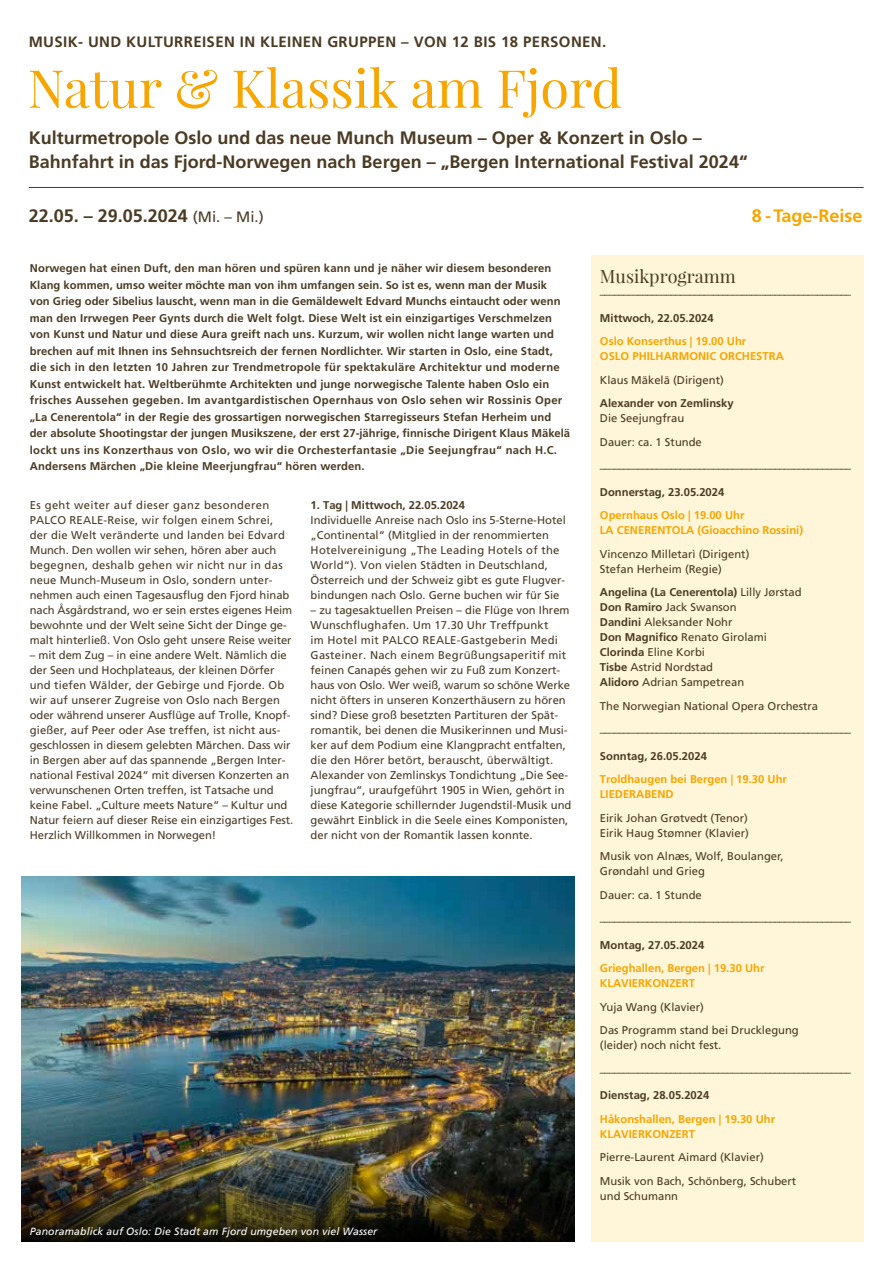
<style>
.page{position:relative;width:885px;height:1263px;background:#fff}
.page>*{position:absolute;margin:0;border:0;box-sizing:border-box;transform-origin:0 0}
.t1{font:52.5px "Playfair Display";color:#f7a600}
.t2{font:700 18px/24px "Frutiger LT Std";color:#4b3b24}
.t3{font:18px "Playfair Display";color:#4b3b24}
.t4{font:700 18px "Frutiger LT Std";color:#f7a600}
.t5{font:700 15px "Frutiger LT Std";letter-spacing:.025em;color:#4b3b24}
.t6{font:11.25px/15px "Frutiger LT Std";color:#4b3b24}
.t7{font:700 11.25px/16.5px "Frutiger LT Std";letter-spacing:.01em;color:#4b3b24}
.t8{font:700 11.25px/15px "Frutiger LT Std";color:#f7a600}
.t9{font:10.5px "Frutiger LT Std";color:#4b3b24}
.t10{font:italic 10.5px "Frutiger LT Std";letter-spacing:.01em;color:#fff}
.s1{font-weight:400;font-size:15px}
.s2{font-weight:700}
</style>
<div class="page">
<img style="left:21px;top:876px;width:553px;height:281px">
<img style="left:21px;top:1157px;width:553px;height:85px">
<hr style="left:29px;top:187px;width:834px;height:1px;background:#4b3b24">
<div style="left:591px;top:255px;width:272px;height:987px;background:#fff5d8"></div>
<h3 class="t5" style="left:29px;top:33px;width:579px">MUSIK- UND KULTURREISEN IN KLEINEN GRUPPEN – VON 12 BIS 18 PERSONEN.</h3>
<h1 class="t1" style="left:28px;top:55px;width:595px">Natur &amp; Klassik am Fjord</h1>
<h2 class="t2" style="left:29px;top:126px;width:720px">Kulturmetropole Oslo und das neue Munch Museum – Oper &amp; Konzert in Oslo –<br>Bahnfahrt in das Fjord-Norwegen nach Bergen – „Bergen International Festival 2024“</h2>
<h2 class="t2" style="left:29px;top:204px;width:236px">22.05. – 29.05.2024 <span class="s1">(Mi. – Mi.)</span></h2>
<h2 class="t4" style="left:751px;top:205px;width:112px">8 -Tage-Reise</h2>
<p class="t7" style="left:30px;top:260px;width:542px">Norwegen hat einen Duft, den man hören und spüren kann und je näher wir diesem besonderen Klang kommen, umso weiter möchte man von ihm umfangen sein. So ist es, wenn man der Musik<br>von Grieg oder Sibelius lauscht, wenn man in die Gemäldewelt Edvard Munchs eintaucht oder wenn man den Irrwegen Peer Gynts durch die Welt folgt. Diese Welt ist ein einzigartiges Verschmelzen von Kunst und Natur und diese Aura greift nach uns. Kurzum, wir wollen nicht lange warten und brechen auf mit Ihnen ins Sehnsuchtsreich der fernen Nordlichter. Wir starten in Oslo, eine Stadt, die sich in den letzten 10 Jahren zur Trendmetropole für spektakuläre Architektur und moderne Kunst entwickelt hat. Weltberühmte Architekten und junge norwegische Talente haben Oslo ein frisches Aussehen gegeben. Im avantgardistischen Opernhaus von Oslo sehen wir Rossinis Oper „La Cenerentola“ in der Regie des grossartigen norwegischen Starregisseurs Stefan Herheim und der absolute Shootingstar der jungen Musikszene, der erst 27-jährige, finnische Dirigent Klaus Mäkelä lockt uns ins Konzerthaus von Oslo, wo wir die Orchesterfantasie „Die Seejungfrau“ nach H.C.<br>Andersens Märchen „Die kleine Meerjungfrau“ hören werden.</p>
<p class="t7" style="left:310px;top:497px;width:156px">1. Tag | Mittwoch, 22.05.2024</p>
<p class="t6" style="left:310px;top:513px;width:257px">Individuelle Anreise nach Oslo ins 5-Sterne-Hotel „Continental“ (Mitglied in der renommierten Hotelvereinigung „The Leading Hotels of the World“). Von vielen Städten in Deutschland, Österreich und der Schweiz gibt es gute Flugver&shy;bindungen nach Oslo. Gerne buchen wir für Sie</p>
<p class="t6" style="left:310px;top:603px;width:262px">– zu tagesaktuellen Preisen – die Flüge von Ihrem Wunschflughafen. Um 17.30 Uhr Treffpunkt<br>im Hotel mit PALCO REALE-Gastgeberin Medi Gasteiner. Nach einem Begrüßungsaperitif mit feinen Canapés gehen wir zu Fuß zum Konzert&shy;haus von Oslo. Wer weiß, warum so schöne Werke nicht öfters in unseren Konzerthäusern zu hören sind? Diese groß besetzten Partituren der Spät&shy;romantik, bei denen die Musikerinnen und Musi&shy;ker auf dem Podium eine Klangpracht entfalten, die den Hörer betört, berauscht, überwältigt.<br>Alexander von Zemlinskys Tondichtung „Die See&shy;jungfrau“, uraufgeführt 1905 in Wien, gehört in diese Kategorie schillernder Jugendstil-Musik und gewährt Einblick in die Seele eines Komponisten, der nicht von der Romantik lassen konnte.</p>
<p class="t6" style="left:30px;top:498px;width:264px">Es geht weiter auf dieser ganz besonderen PALCO REALE-Reise, wir folgen einem Schrei, der die Welt veränderte und landen bei Edvard Munch. Den wollen wir sehen, hören aber auch begegnen, deshalb gehen wir nicht nur in das neue Munch-Museum in Oslo, sondern unter&shy;nehmen auch einen Tagesausflug den Fjord hinab nach Åsgårdstrand, wo er sein erstes eigenes Heim bewohnte und der Welt seine Sicht der Dinge ge&shy;malt hinterließ. Von Oslo geht unsere Reise weiter</p>
<p class="t6" style="left:30px;top:648px;width:265px">– mit dem Zug – in eine andere Welt. Nämlich die der Seen und Hochplateaus, der kleinen Dörfer und tiefen Wälder, der Gebirge und Fjorde. Ob wir auf unserer Zugreise von Oslo nach Bergen oder während unserer Ausflüge auf Trolle, Knopf&shy;gießer, auf Peer oder Ase treffen, ist nicht aus&shy;geschlossen in diesem gelebten Märchen. Dass wir in Bergen aber auf das spannende „Bergen Inter&shy;national Festival 2024“ mit diversen Konzerten an verwunschenen Orten treffen, ist Tatsache und keine Fabel. „Culture meets Nature“ – Kultur und Natur feiern auf dieser Reise ein einzigartiges Fest.<br>Herzlich Willkommen in Norwegen!</p>
<p class="t10" style="left:30px;top:1225px;width:349px">Panoramablick auf Oslo: Die Stadt am Fjord umgeben von viel Wasser</p>
<h2 class="t3" style="left:600px;top:265px;width:137px">Musikprogramm</h2>
<p class="t9" style="left:600px;top:288px;width:252px">–––––––––––––––––––––––––––––––––––––––––––––––––––––</p>
<p class="t7" style="left:600px;top:309px;width:115px">Mittwoch, 22.05.2024</p>
<p class="t8" style="left:600px;top:334px;width:185px">Oslo Konserthus | 19.00 Uhr<br>OSLO PHILHARMONIC ORCHESTRA</p>
<p class="t6" style="left:600px;top:372px;width:125px">Klaus Mäkelä (Dirigent)</p>
<p class="t7" style="left:600px;top:395px;width:135px">Alexander von Zemlinsky</p>
<p class="t6" style="left:600px;top:406px;width:103px;line-height:23.5px">Die Seejungfrau<br>Dauer: ca. 1 Stunde</p>
<p class="t9" style="left:600px;top:462px;width:252px">–––––––––––––––––––––––––––––––––––––––––––––––––––––</p>
<p class="t7" style="left:600px;top:484px;width:126px">Donnerstag, 23.05.2024</p>
<p class="t8" style="left:600px;top:508px;width:205px">Opernhaus Oslo | 19.00 Uhr<br>LA CENERENTOLA (Gioacchino Rossini)</p>
<p class="t6" style="left:600px;top:546px;width:151px">Vincenzo Milletarì (Dirigent)<br>Stefan Herheim (Regie)</p>
<p class="t6" style="left:600px;top:585px;width:203px"><span class="s2">Angelina (La Cenerentola)</span> Lilly Jørstad<br><span class="s2">Don Ramiro</span> Jack Swanson<br><span class="s2">Dandini</span> Aleksander Nohr<br><span class="s2">Don Magnifico</span> Renato Girolami<br><span class="s2">Clorinda</span> Eline Korbi<br><span class="s2">Tisbe</span> Astrid Nordstad<br><span class="s2">Alidoro</span> Adrian Sampetrean</p>
<p class="t6" style="left:600px;top:698px;width:220px">The Norwegian National Opera Orchestra</p>
<p class="t9" style="left:600px;top:726px;width:252px">–––––––––––––––––––––––––––––––––––––––––––––––––––––</p>
<p class="t7" style="left:600px;top:748px;width:108px">Sonntag, 26.05.2024</p>
<p class="t8" style="left:600px;top:772px;width:188px">Troldhaugen bei Bergen | 19.30 Uhr<br>LIEDERABEND</p>
<p class="t6" style="left:600px;top:810px;width:150px">Eirik Johan Grøtvedt (Tenor)<br>Eirik Haug Stømner (Klavier)</p>
<p class="t6" style="left:600px;top:849px;width:185px">Musik von Alnæs, Wolf, Boulanger,<br>Grøndahl und Grieg</p>
<p class="t6" style="left:600px;top:887px;width:103px">Dauer: ca. 1 Stunde</p>
<p class="t9" style="left:600px;top:915px;width:252px">–––––––––––––––––––––––––––––––––––––––––––––––––––––</p>
<p class="t7" style="left:600px;top:937px;width:106px">Montag, 27.05.2024</p>
<p class="t8" style="left:600px;top:961px;width:166px">Grieghallen, Bergen | 19.30 Uhr<br>KLAVIERKONZERT</p>
<p class="t6" style="left:600px;top:995px;width:200px;line-height:23.5px">Yuja Wang (Klavier)<br>Das Programm stand bei Drucklegung</p>
<p class="t6" style="left:600px;top:1038px;width:123px">(leider) noch nicht fest.</p>
<p class="t9" style="left:600px;top:1066px;width:252px">–––––––––––––––––––––––––––––––––––––––––––––––––––––</p>
<p class="t7" style="left:600px;top:1087px;width:111px">Dienstag, 28.05.2024</p>
<p class="t8" style="left:600px;top:1111px;width:177px">Håkonshallen, Bergen | 19.30 Uhr<br>KLAVIERKONZERT</p>
<p class="t6" style="left:600px;top:1146px;width:198px;line-height:23.5px">Pierre-Laurent Aimard (Klavier)<br>Musik von Bach, Schönberg, Schubert</p>
<p class="t6" style="left:600px;top:1188px;width:80px">und Schumann</p>
</div>
